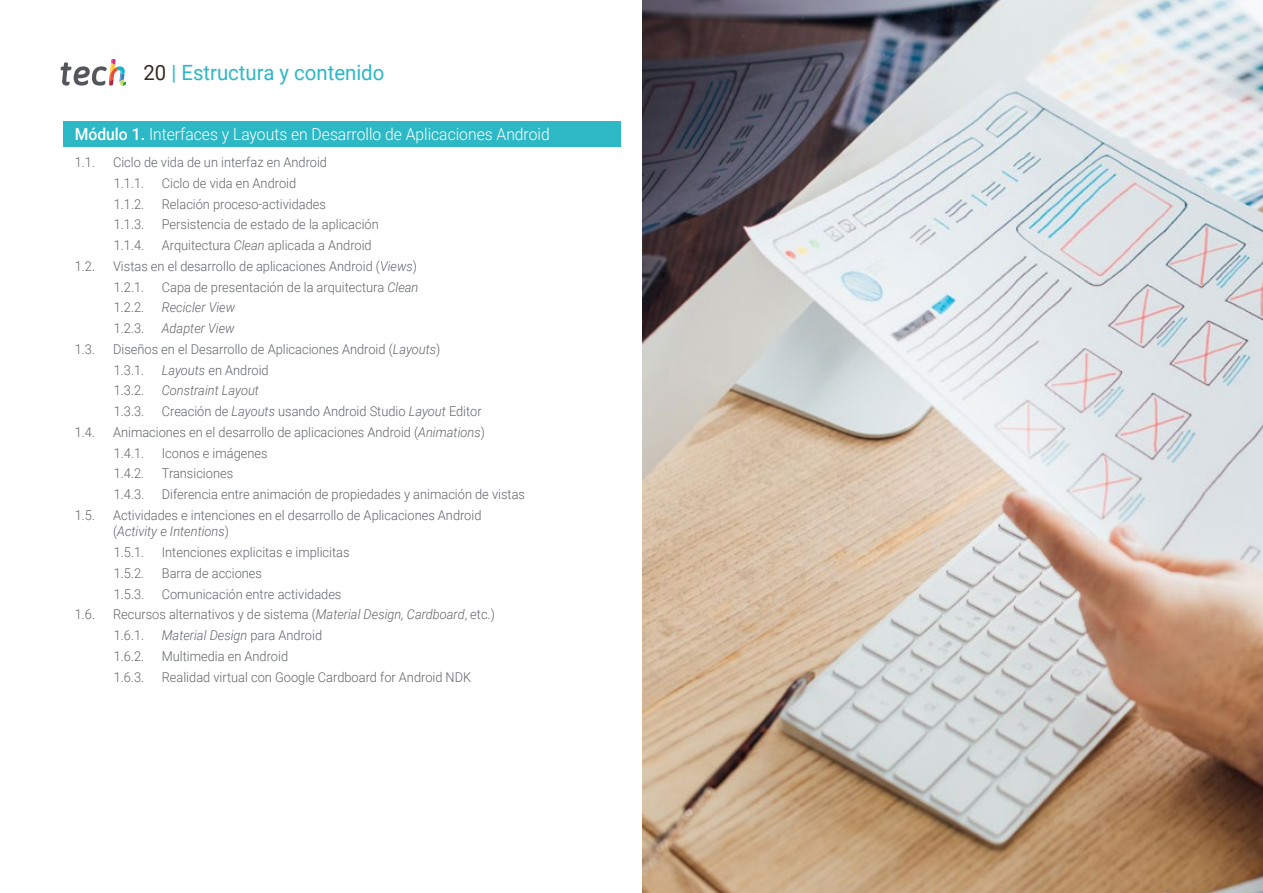
<style>
.page{position:relative;width:1263px;height:893px;background:#fff}
.page>*{position:absolute;margin:0;border:0;box-sizing:border-box;transform-origin:0 0}
.t1{font:21px "Roboto";color:#2db8c5}
.t2{font:300 16.5px "Roboto";color:#fff;scale:.95 1}
.t3{font:300 13.5px/20.7px "Roboto";color:#61646a;scale:.95 1}
.t4{font:italic 300 13.5px "Roboto";color:#61646a;scale:.95 1}
.s1{color:#312e20}
.s2{font-weight:500}
.s3{font-style:italic}
.s4{font-style:normal}
</style>
<div class="page">
<svg style="left:61px;top:59px;width:65px;height:27px"></svg>
<img style="left:642px;top:0;width:621px;height:893px">
<div style="left:64px;top:121px;width:557px;height:25px;background:#2db8c5"></div>
<h1 class="t1" style="left:144px;top:57px;width:242px"><span class="s1">20</span> | Estructura y contenido</h1>
<p class="t2" style="left:75px;top:123px;width:501px"><span class="s2">Módulo 1.</span> Interfaces y Layouts en Desarrollo de Aplicaciones Android</p>
<p class="t3" style="left:75px;top:151px;width:23px">1.1.</p>
<p class="t3" style="left:113px;top:151px;width:227px">Ciclo de vida de un interfaz en Android<br>1.1.1.</p>
<p class="t3" style="left:162px;top:172px;width:143px">Ciclo de vida en Android</p>
<p class="t3" style="left:114px;top:193px;width:34px">1.1.2.</p>
<p class="t3" style="left:162px;top:193px;width:174px">Relación proceso-actividades</p>
<p class="t3" style="left:114px;top:214px;width:34px">1.1.3.</p>
<p class="t3" style="left:162px;top:214px;width:230px">Persistencia de estado de la aplicación</p>
<p class="t3" style="left:114px;top:234px;width:34px">1.1.4.</p>
<p class="t3" style="left:162px;top:234px;width:222px">Arquitectura <span class="s3">Clean</span> aplicada a Android</p>
<p class="t3" style="left:75px;top:255px;width:23px">1.2.</p>
<p class="t3" style="left:113px;top:255px;width:321px">Vistas en el desarrollo de aplicaciones Android (<span class="s3">Views</span>)<br>1.2.1.</p>
<p class="t3" style="left:162px;top:276px;width:272px">Capa de presentación de la arquitectura <span class="s3">Clean</span></p>
<p class="t3" style="left:114px;top:297px;width:34px">1.2.2.</p>
<p class="t4" style="left:162px;top:298px;width:79px">Recicler View</p>
<p class="t3" style="left:114px;top:317px;width:34px">1.2.3.</p>
<p class="t4" style="left:162px;top:319px;width:78px">Adapter View</p>
<p class="t3" style="left:75px;top:338px;width:23px">1.3.</p>
<p class="t3" style="left:113px;top:338px;width:346px">Diseños en el Desarrollo de Aplicaciones Android (<span class="s3">Layouts</span>)<br>1.3.1.</p>
<p class="t3" style="left:162px;top:359px;width:114px"><span class="s3">Layouts</span> en Android</p>
<p class="t3" style="left:114px;top:380px;width:34px">1.3.2.</p>
<p class="t4" style="left:162px;top:381px;width:104px">Constraint Layout</p>
<p class="t3" style="left:114px;top:400px;width:34px">1.3.3.</p>
<p class="t3" style="left:162px;top:400px;width:338px">Creación de <span class="s3">Layouts</span> usando Android Studio <span class="s3">Layout</span> Editor</p>
<p class="t3" style="left:75px;top:421px;width:23px">1.4.</p>
<p class="t3" style="left:113px;top:421px;width:393px">Animaciones en el desarrollo de aplicaciones Android (<span class="s3">Animations</span>)<br>1.4.1.</p>
<p class="t3" style="left:162px;top:442px;width:113px">Iconos e imágenes</p>
<p class="t3" style="left:114px;top:463px;width:34px">1.4.2.</p>
<p class="t3" style="left:162px;top:463px;width:77px">Transiciones</p>
<p class="t3" style="left:114px;top:483px;width:34px">1.4.3.</p>
<p class="t3" style="left:162px;top:483px;width:384px">Diferencia entre animación de propiedades y animación de vistas</p>
<p class="t3" style="left:75px;top:504px;width:23px">1.5.</p>
<p class="t3" style="left:113px;top:506px;width:389px;line-height:16.5px">Actividades e intenciones en el desarrollo de Aplicaciones Android (<span class="s3">Activity e Intentions</span>)</p>
<p class="t3" style="left:114px;top:541px;width:34px">1.5.1.</p>
<p class="t3" style="left:162px;top:541px;width:199px">Intenciones explicitas e implicitas</p>
<p class="t3" style="left:114px;top:562px;width:34px">1.5.2.</p>
<p class="t3" style="left:162px;top:562px;width:107px">Barra de acciones</p>
<p class="t3" style="left:114px;top:583px;width:34px">1.5.3.</p>
<p class="t3" style="left:162px;top:583px;width:191px">Comunicación entre actividades</p>
<p class="t3" style="left:75px;top:604px;width:23px">1.6.</p>
<p class="t3" style="left:113px;top:604px;width:403px">Recursos alternativos y de sistema (<span class="s3">Material Design, Cardboard</span>, etc.)<br>1.6.1.</p>
<p class="t4" style="left:162px;top:626px;width:170px">Material Design <span class="s4">para Android</span></p>
<p class="t3" style="left:114px;top:645px;width:34px">1.6.2.</p>
<p class="t3" style="left:162px;top:645px;width:134px">Multimedia en Android</p>
<p class="t3" style="left:114px;top:666px;width:34px">1.6.3.</p>
<p class="t3" style="left:162px;top:666px;width:327px">Realidad virtual con Google Cardboard for Android NDK</p>
</div>
